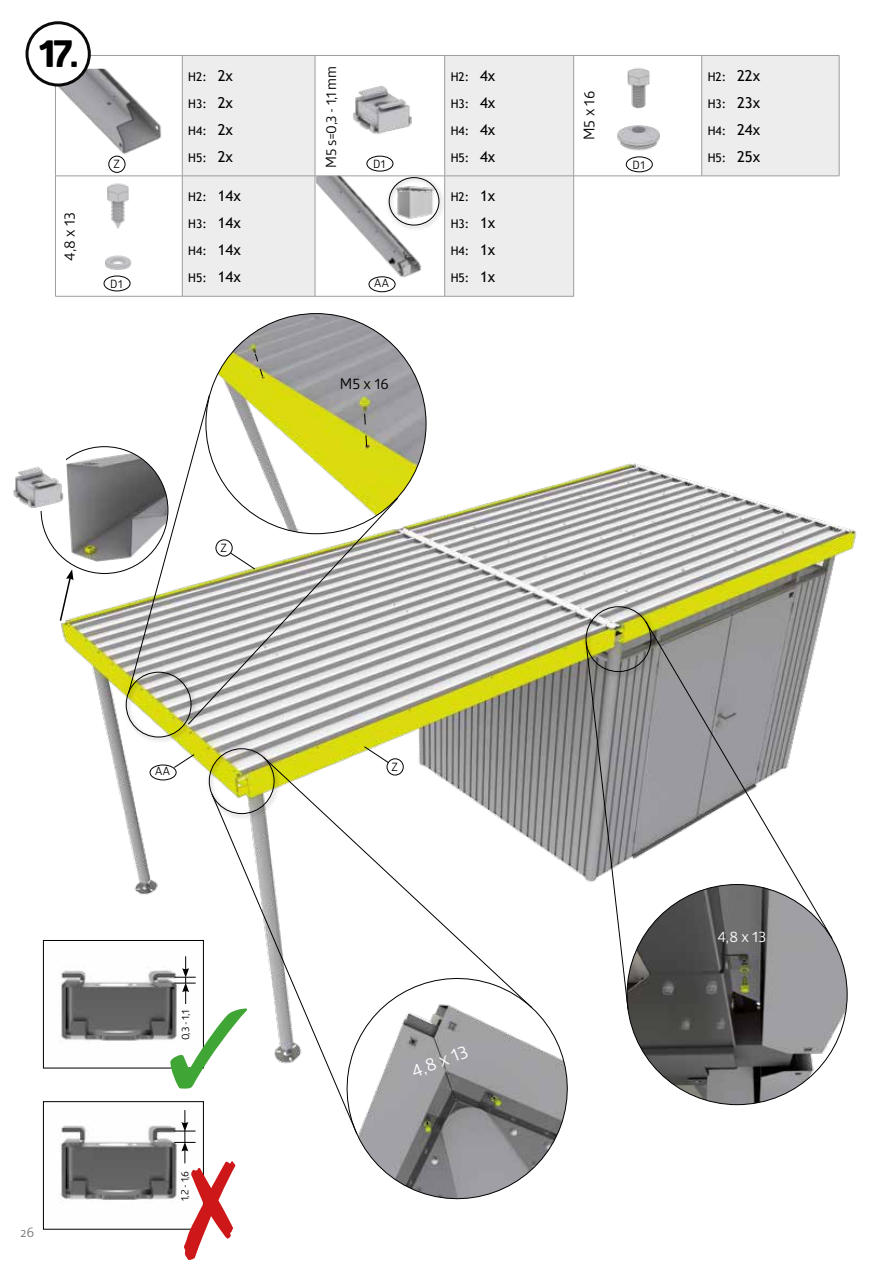
<style>
.page{position:relative;width:893px;height:1263px;background:#fff}
.page>*{position:absolute;margin:0;border:0;box-sizing:border-box;transform-origin:0 0}
.t1{font:800 39px "Glober";color:#000}
.t2{font:18.15px "Glober";color:#fff}
.t3{font:15px "Glober";color:#000}
.t4{font:15px "Glober";color:#fff}
.t5{font:14.25px "Glober";color:#000}
.t6{font:300 13.5px "The Sans";color:#706f6f}
.t7{font:12px "Trebuchet MS";color:#000}
.t8{font:11.4px "Glober";letter-spacing:.05em;color:#000}
.t9{font:10.5px "Glober";color:#000}
.s1{font-size:34.5px}
.s2{font-size:15px}
</style>
<div class="page">
<img style="left:40px;top:404px;width:817px;height:690px">
<svg style="left:183px;top:56px;width:656px;height:240px;fill:#ededed"></svg>
<hr style="left:55px;top:55px;width:127px;height:1px;background:#9d9d9c">
<hr style="left:55px;top:56px;width:1px;height:120px;background:#9d9d9c">
<hr style="left:182px;top:55px;width:133px;height:1px;background:#9d9d9c">
<hr style="left:182px;top:56px;width:1px;height:120px;background:#9d9d9c">
<hr style="left:315px;top:55px;width:130px;height:1px;background:#9d9d9c">
<hr style="left:315px;top:56px;width:1px;height:120px;background:#9d9d9c">
<hr style="left:445px;top:55px;width:129px;height:1px;background:#9d9d9c">
<hr style="left:444px;top:56px;width:1px;height:120px;background:#9d9d9c">
<hr style="left:574px;top:55px;width:128px;height:1px;background:#9d9d9c">
<hr style="left:573px;top:56px;width:1px;height:120px;background:#9d9d9c">
<hr style="left:702px;top:55px;width:137px;height:1px;background:#9d9d9c">
<hr style="left:701px;top:56px;width:1px;height:120px;background:#9d9d9c">
<hr style="left:839px;top:56px;width:1px;height:120px;background:#9d9d9c">
<hr style="left:55px;top:176px;width:127px;height:1px;background:#9d9d9c">
<hr style="left:55px;top:176px;width:1px;height:120px;background:#9d9d9c">
<hr style="left:182px;top:176px;width:133px;height:1px;background:#9d9d9c">
<hr style="left:182px;top:176px;width:1px;height:120px;background:#9d9d9c">
<hr style="left:574px;top:176px;width:128px;height:1px;background:#9d9d9c">
<hr style="left:702px;top:176px;width:137px;height:1px;background:#9d9d9c">
<hr style="left:55px;top:296px;width:127px;height:1px;background:#9d9d9c">
<hr style="left:182px;top:296px;width:133px;height:1px;background:#9d9d9c">
<hr style="left:315px;top:176px;width:130px;height:1px;background:#9d9d9c">
<hr style="left:315px;top:176px;width:1px;height:120px;background:#9d9d9c">
<hr style="left:445px;top:176px;width:129px;height:1px;background:#9d9d9c">
<hr style="left:444px;top:176px;width:1px;height:120px;background:#9d9d9c">
<hr style="left:573px;top:176px;width:1px;height:120px;background:#9d9d9c">
<hr style="left:315px;top:296px;width:130px;height:1px;background:#9d9d9c">
<hr style="left:445px;top:296px;width:129px;height:1px;background:#9d9d9c">
<div style="left:104px;top:276px;width:26px;height:15px;border:1px solid #000;border-radius:50%"></div>
<div style="left:626px;top:156px;width:27px;height:16px;border:1px solid #000;border-radius:50%"></div>
<div style="left:369px;top:276px;width:26px;height:16px;border:1px solid #000;border-radius:50%"></div>
<div style="left:366px;top:156px;width:27px;height:15px;border:1px solid #000;border-radius:50%"></div>
<img style="left:627px;top:884px;width:220px;height:221px;border-radius:110px">
<img style="left:206px;top:314px;width:220px;height:220px;border-radius:110px">
<div style="left:206px;top:745px;width:74px;height:75px;background:#000;opacity:.75"></div>
<div style="left:583px;top:603px;width:74px;height:75px;background:#000;opacity:.75"></div>
<div style="left:123px;top:669px;width:74px;height:74px;background:#000;opacity:.75"></div>
<img style="left:316px;top:57px;width:127px;height:98px">
<img style="left:573px;top:58px;width:127px;height:100px">
<img style="left:58px;top:69px;width:124px;height:103px">
<img style="left:56px;top:176px;width:125px;height:106px">
<div style="left:27px;top:23px;width:62px;height:62px;background:#fff;border-radius:50%"></div>
<div style="left:26px;top:21px;width:65px;height:66px;border:3px solid #0a0a0a;border-radius:50%"></div>
<svg style="left:128px;top:395px;width:82px;height:299px"></svg>
<svg style="left:188px;top:498px;width:210px;height:227px"></svg>
<svg style="left:211px;top:794px;width:121px;height:300px"></svg>
<svg style="left:586px;top:642px;width:42px;height:368px"></svg>
<svg style="left:263px;top:757px;width:269px;height:251px"></svg>
<img style="left:316px;top:175px;width:115px;height:107px">
<img style="left:391px;top:185px;width:48px;height:37px">
<img style="left:41px;top:451px;width:127px;height:122px">
<svg style="left:59px;top:569px;width:14px;height:53px"></svg>
<svg style="left:364px;top:413px;width:3px;height:34px"></svg>
<svg style="left:332px;top:963px;width:250px;height:237px"></svg>
<svg style="left:492px;top:1096px;width:4px;height:4px"></svg>
<div style="left:108px;top:156px;width:17px;height:17px;border:1px solid #000;border-radius:50%"></div>
<svg style="left:645px;top:621px;width:188px;height:318px"></svg>
<img style="left:45px;top:942px;width:157px;height:124px">
<div style="left:43px;top:940px;width:161px;height:128px;border:1px solid #000"></div>
<svg style="left:170px;top:956px;width:77px;height:132px"></svg>
<img style="left:60px;top:1125px;width:114px;height:76px">
<div style="left:43px;top:1101px;width:161px;height:128px;border:1px solid #000"></div>
<svg style="left:174px;top:1110px;width:61px;height:150px"></svg>
<img style="left:13px;top:458px;width:52px;height:52px">
<svg style="left:254px;top:353px;width:10px;height:24px"></svg>
<svg style="left:173px;top:753px;width:22px;height:15px"></svg>
<svg style="left:363px;top:746px;width:27px;height:18px"></svg>
<div style="left:150px;top:765px;width:27px;height:15px;border:1px solid #000;border-radius:50%"></div>
<div style="left:216px;top:539px;width:17px;height:17px;border:1px solid #000;border-radius:50%"></div>
<div style="left:387px;top:758px;width:17px;height:17px;border:1px solid #000;border-radius:50%"></div>
<svg style="left:230px;top:552px;width:26px;height:18px"></svg>
<h1 class="t1" style="left:39px;top:25px;width:41px">17<span class="s1">.</span></h1>
<p class="t3" style="left:59px;top:261px;width:50px;rotate:-90deg">4,8 x 13</p>
<p class="t8" style="left:113px;top:156px;width:8px">Z</p>
<p class="t8" style="left:110px;top:276px;width:14px">D1</p>
<p class="t7" style="left:188px;top:69px;width:46px">H2: <span class="s2">2x</span></p>
<p class="t7" style="left:188px;top:96px;width:46px">H3: <span class="s2">2x</span></p>
<p class="t7" style="left:188px;top:123px;width:46px">H4: <span class="s2">2x</span></p>
<p class="t7" style="left:188px;top:150px;width:46px">H5: <span class="s2">2x</span></p>
<p class="t7" style="left:188px;top:189px;width:54px">H2: <span class="s2">14x</span></p>
<p class="t7" style="left:188px;top:216px;width:54px">H3: <span class="s2">14x</span></p>
<p class="t7" style="left:188px;top:243px;width:54px">H4: <span class="s2">14x</span></p>
<p class="t7" style="left:188px;top:270px;width:54px">H5: <span class="s2">14x</span></p>
<p class="t8" style="left:221px;top:539px;width:8px">Z</p>
<p class="t8" style="left:155px;top:763px;width:16px">AA</p>
<p class="t5" style="left:321px;top:168px;width:103px;rotate:-90deg">M5 s=0,3 - 1,1 mm</p>
<p class="t8" style="left:373px;top:156px;width:14px">D1</p>
<p class="t8" style="left:374px;top:275px;width:16px">AA</p>
<p class="t3" style="left:340px;top:374px;width:50px">M5 x 16</p>
<p class="t7" style="left:451px;top:69px;width:46px">H2: <span class="s2">4x</span></p>
<p class="t7" style="left:451px;top:96px;width:46px">H3: <span class="s2">4x</span></p>
<p class="t7" style="left:451px;top:123px;width:46px">H4: <span class="s2">4x</span></p>
<p class="t7" style="left:451px;top:150px;width:46px">H5: <span class="s2">4x</span></p>
<p class="t7" style="left:451px;top:189px;width:46px">H2: <span class="s2">1x</span></p>
<p class="t7" style="left:451px;top:216px;width:46px">H3: <span class="s2">1x</span></p>
<p class="t7" style="left:451px;top:243px;width:46px">H4: <span class="s2">1x</span></p>
<p class="t7" style="left:451px;top:270px;width:46px">H5: <span class="s2">1x</span></p>
<p class="t8" style="left:392px;top:758px;width:8px">Z</p>
<p class="t6" style="left:20px;top:1221px;width:16px">26</p>
<p class="t9" style="left:178px;top:1040px;width:32px;rotate:-90deg">0,3 - 1,1</p>
<p class="t9" style="left:177px;top:1201px;width:32px;rotate:-90deg">1,2 - 1,6</p>
<h2 class="t2" style="left:408px;top:1060px;width:60px;rotate:-21deg">4,8 x 13</h2>
<p class="t3" style="left:579px;top:140px;width:50px;rotate:-90deg">M5 x 16</p>
<p class="t8" style="left:632px;top:157px;width:14px">D1</p>
<p class="t7" style="left:708px;top:69px;width:54px">H2: <span class="s2">22x</span></p>
<p class="t7" style="left:708px;top:96px;width:54px">H3: <span class="s2">23x</span></p>
<p class="t7" style="left:708px;top:123px;width:54px">H4: <span class="s2">24x</span></p>
<p class="t7" style="left:708px;top:150px;width:54px">H5: <span class="s2">25x</span></p>
<p class="t4" style="left:717px;top:926px;width:50px">4,8 x 13</p>
</div>
